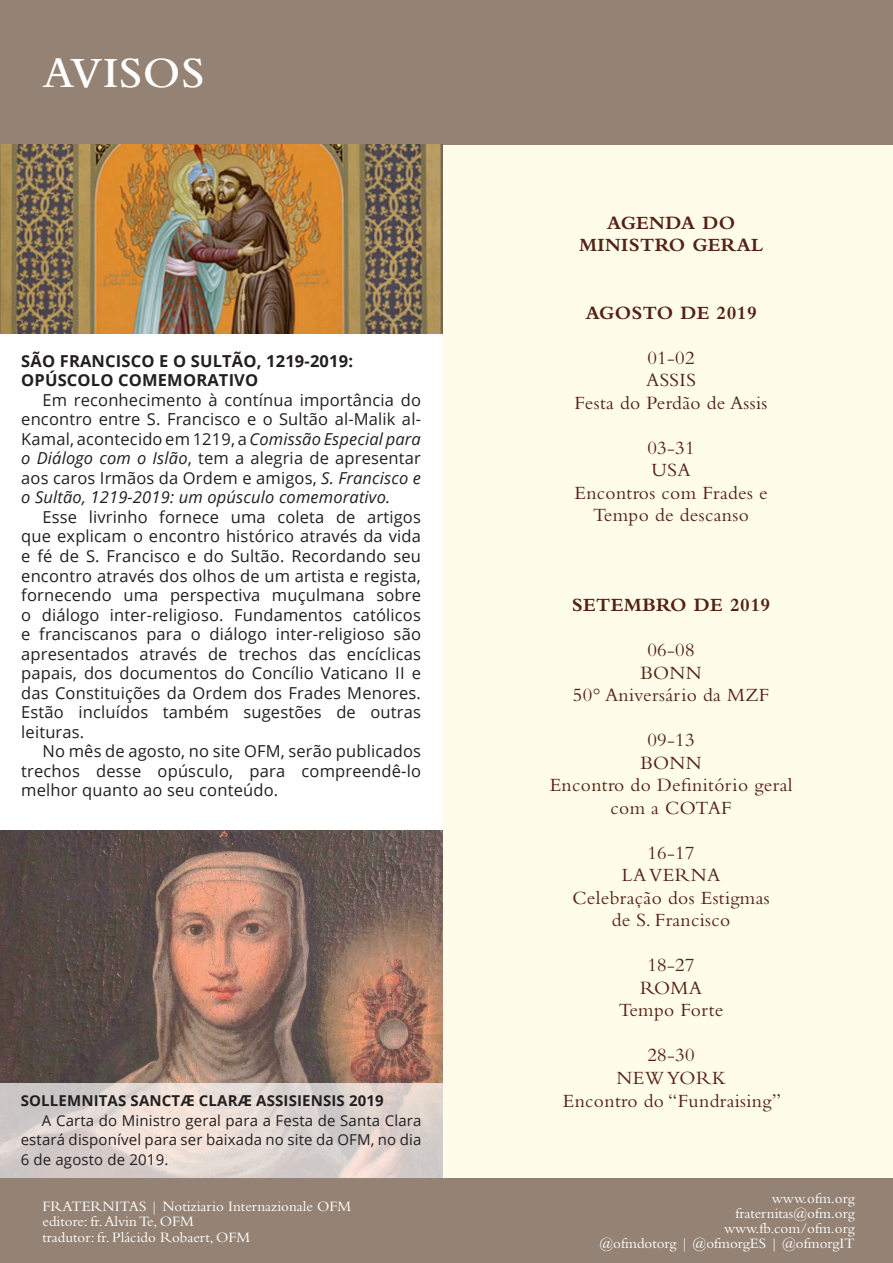
<style>
.page{position:relative;width:893px;height:1263px;background:#fff}
.page>*{position:absolute;margin:0;border:0;box-sizing:border-box;transform-origin:0 0}
.t1{font:600 45px "Bembo Std";letter-spacing:.01em;color:#fff}
.t2{font:19.5px/22.5px "Bembo Std";letter-spacing:.02em;color:#542115;text-align:center}
.t3{font:700 19.5px/22.5px "Bembo Std";letter-spacing:.02em;color:#542115;text-align:center}
.t4{font:16.5px/19.5px "Open Sans";letter-spacing:.01em;color:#231f20;text-align:justify}
.t5{font:700 16.5px/19.5px "Open Sans";letter-spacing:.01em;color:#231f20}
.t6{font:15px/15px "Bembo Std";color:#fff}
.t7{font:15px/19.5px "Open Sans";letter-spacing:.01em;color:#231f20;text-align:justify}
.t8{font:700 15px "Open Sans";letter-spacing:.01em;color:#231f20}
.s1{font-style:italic}
</style>
<div class="page">
<div style="left:0;top:1177px;width:893px;height:86px;background:#948375"></div>
<img style="left:0;top:830px;width:442px;height:253px">
<div style="left:443px;top:144px;width:450px;height:1033px;background:#fffde9"></div>
<div style="left:0;top:0;width:893px;height:144px;background:#948375"></div>
<img style="left:0;top:144px;width:442px;height:190px">
<svg style="left:0;top:1083px;width:443px;height:94px;background:#ded4cf"></svg>
<h1 class="t1" style="left:43px;top:48px;width:164px">AVISOS</h1>
<p class="t5" style="left:21px;top:351px;width:333px">SÃO FRANCISCO E O SULTÃO, 1219-2019:<br>OPÚSCOLO COMEMORATIVO</p>
<p class="t4" style="left:21px;top:390px;width:401px;text-indent:21px">Em reconhecimento à contínua importância do encontro entre S. Francisco e o Sultão al-Malik al-Kamal, acontecido em 1219, a <span class="s1">Comissão Especial para o Diálogo com o Islão</span>, tem a alegria de apresentar aos caros Irmãos da Ordem e amigos, <span class="s1">S. Francisco e o Sultão, 1219-2019: um opúsculo comemorativo.</span></p>
<p class="t4" style="left:21px;top:507px;width:401px;text-indent:21px">Esse livrinho fornece uma coleta de artigos que explicam o encontro histórico através da vida e fé de S. Francisco e do Sultão. Recordando seu encontro através dos olhos de um artista e regista, fornecendo uma perspectiva muçulmana sobre o diálogo inter-religioso. Fundamentos católicos e franciscanos para o diálogo inter-religioso são apresentados através de trechos das encíclicas papais, dos documentos do Concílio Vaticano II e das Constituições da Ordem dos Frades Menores.<br>Estão incluídos também sugestões de outras leituras.</p>
<p class="t4" style="left:21px;top:741px;width:401px;text-indent:21px">No mês de agosto, no site OFM, serão publicados trechos desse opúsculo, para compreendê-lo melhor quanto ao seu conteúdo.</p>
<p class="t8" style="left:21px;top:1090px;width:365px">SOLLEMNITAS SANCTÆ CLARÆ ASSISIENSIS 2019</p>
<p class="t7" style="left:21px;top:1110px;width:402px;text-indent:21px">A Carta do Ministro geral para a Festa de Santa Clara estará disponível para ser baixada no site da OFM, no dia 6 de agosto de 2019.</p>
<p class="t3" style="left:579px;top:211px;width:185px">AGENDA DO<br>MINISTRO GERAL</p>
<p class="t3" style="left:585px;top:301px;width:173px">AGOSTO DE 2019</p>
<p class="t2" style="left:575px;top:346px;width:194px">01-02<br>ASSIS<br>Festa do Perdão de Assis</p>
<p class="t2" style="left:574px;top:436px;width:195px">03-31<br>USA<br>Encontros com Frades e<br>Tempo de descanso</p>
<p class="t3" style="left:572px;top:594px;width:200px">SETEMBRO DE 2019</p>
<p class="t2" style="left:573px;top:639px;width:198px">06-08<br>BONN<br>50° Aniversário da MZF</p>
<p class="t2" style="left:550px;top:729px;width:244px">09-13<br>BONN<br>Encontro do Definitório geral com a COTAF</p>
<p class="t2" style="left:572px;top:841px;width:199px">16-17<br>LA VERNA<br>Celebração dos Estigmas de S. Francisco</p>
<p class="t2" style="left:619px;top:954px;width:106px">18-27<br>ROMA<br>Tempo Forte</p>
<p class="t2" style="left:563px;top:1044px;width:220px">28-30<br>NEW YORK<br>Encontro do “Fundraising”</p>
<p class="t6" style="left:43px;top:1198px;width:310px">FRATERNITAS | Notiziario Internazionale OFM editore: fr. Alvin Te, OFM</p>
<p class="t6" style="left:599px;top:1190px;width:257px;text-align:right">www.ofm.org<br>fraternitas@ofm.org<br>www.fb.com/ofm.org<br>@ofmdotorg | @ofmorgES | @ofmorgIT</p>
<p class="t6" style="left:43px;top:1229px;width:209px">tradutor: fr. Plácido Robaert, OFM</p>
</div>
